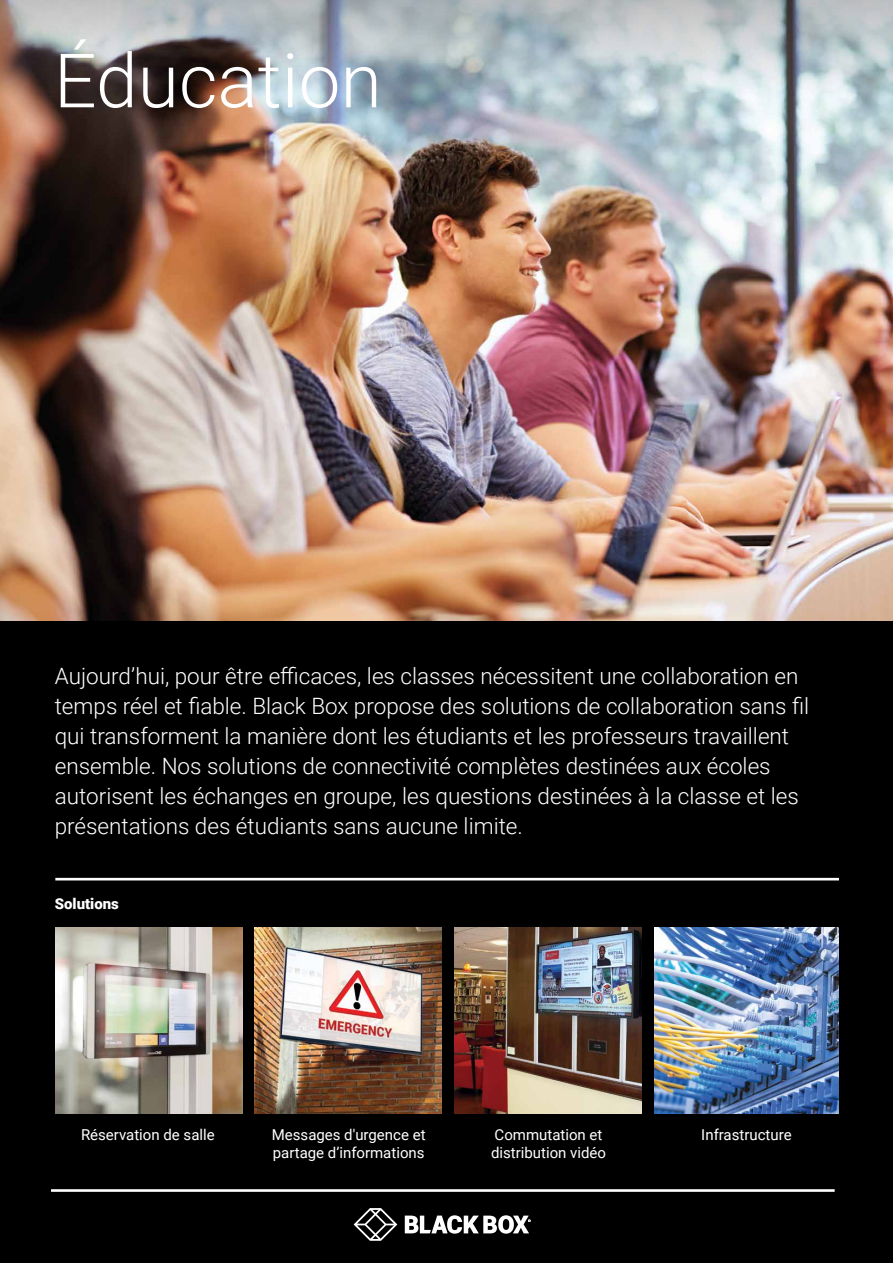
<style>
.page{position:relative;width:893px;height:1263px;background:#fff}
.page>*{position:absolute;margin:0;border:0;box-sizing:border-box;transform-origin:0 0}
.t1{font:300 75px "Roboto";color:#fff}
.t2{font:300 22.5px/30px "Roboto";color:#fff}
.t3{font:15px/18px "Roboto";color:#fff}
.t4{font:900 15px "Roboto";color:#fff}
</style>
<div class="page">
<img style="left:0;top:149px;width:893px;height:472px">
<div style="left:0;top:621px;width:893px;height:642px;background:#000"></div>
<img style="left:55px;top:927px;width:187px;height:186px">
<img style="left:255px;top:927px;width:187px;height:186px">
<img style="left:454px;top:927px;width:187px;height:186px">
<img style="left:654px;top:927px;width:185px;height:186px">
<hr style="left:55px;top:878px;width:784px;height:2px;background:#fff">
<svg style="left:354px;top:1208px;width:43px;height:33px"></svg>
<svg style="left:405px;top:1215px;width:125px;height:19px"></svg>
<hr style="left:51px;top:1189px;width:784px;height:3px;background:#fff">
<img style="left:0;top:0;width:893px;height:149px">
<h1 class="t1" style="left:54px;top:28px;width:329px">Éducation</h1>
<p class="t2" style="left:55px;top:660px;width:756px">Aujourd’hui, pour être efficaces, les classes nécessitent une collaboration en temps réel et fiable. Black Box propose des solutions de collaboration sans fil qui transforment la manière dont les étudiants et les professeurs travaillent ensemble. Nos solutions de connectivité complètes destinées aux écoles autorisent les échanges en groupe, les questions destinées à la classe et les présentations des étudiants sans aucune limite.</p>
<p class="t4" style="left:55px;top:893px;width:66px">Solutions</p>
<p class="t3" style="left:81px;top:1125px;width:135px">Réservation de salle</p>
<p class="t3" style="left:491px;top:1125px;width:117px">Commutation et distribution vidéo</p>
<p class="t3" style="left:701px;top:1125px;width:92px">Infrastructure</p>
<p class="t3" style="left:272px;top:1125px;width:155px">Messages d'urgence et partage d’informations</p>
</div>
